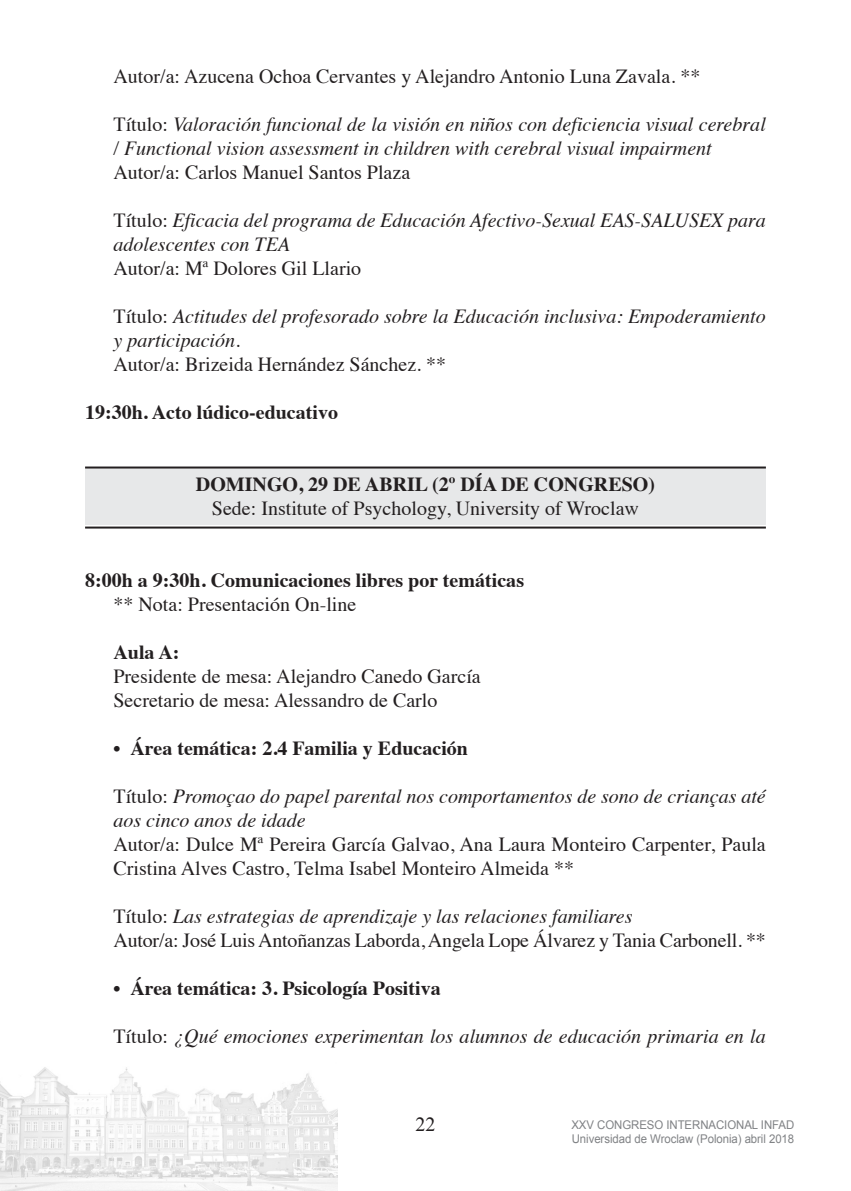
<style>
.page{position:relative;width:851px;height:1191px;background:#fff}
.page>*{position:absolute;margin:0;border:0;box-sizing:border-box;transform-origin:0 0}
.t1{font:20px/24px "Times";color:#231f20}
.t2{font:italic 20px/24px "Times";color:#231f20}
.t3{font:700 20px "Times";color:#231f20}
.t4{font:20px "Times New Roman";color:#231f20}
.t5{font:12px/14.4px "Arial";letter-spacing:-.005em;color:#808285;scale:.95 1}
.s1{font-style:normal}
.s2{font-style:italic}
</style>
<div class="page">
<div style="left:85px;top:467px;width:680px;height:58px;background:#e7e8e9"></div>
<img style="left:0;top:1067px;width:337px;height:124px">
<hr style="left:85px;top:466px;width:680px;height:2px;background:#231f20">
<hr style="left:85px;top:526px;width:680px;height:2px;background:#231f20">
<p class="t1" style="left:113px;top:66px;width:588px">Autor/a: Azucena Ochoa Cervantes y Alejandro Antonio Luna Zavala. **</p>
<p class="t2" style="left:113px;top:114px;width:653px"><span class="s1">Título:</span> Valoración funcional de la visión en niños con deficiencia visual cerebral / Functional vision assessment in children with cerebral visual impairment</p>
<p class="t1" style="left:113px;top:162px;width:298px">Autor/a: Carlos Manuel Santos Plaza</p>
<p class="t2" style="left:113px;top:210px;width:653px"><span class="s1">Título:</span> Eficacia del programa de Educación Afectivo-Sexual EAS-SALUSEX para adolescentes con TEA</p>
<p class="t1" style="left:113px;top:258px;width:249px">Autor/a: Mª Dolores Gil Llario</p>
<p class="t2" style="left:113px;top:306px;width:653px"><span class="s1">Título:</span> Actitudes del profesorado sobre la Educación inclusiva: Empoderamiento y participación.</p>
<p class="t1" style="left:113px;top:354px;width:334px">Autor/a: Brizeida Hernández Sánchez. **</p>
<p class="t3" style="left:85px;top:404px;width:254px">19:30h. Acto lúdico-educativo</p>
<p class="t3" style="left:196px;top:476px;width:460px">DOMINGO, 29 DE ABRIL (2º DÍA DE CONGRESO)</p>
<p class="t1" style="left:212px;top:498px;width:428px">Sede: Institute of Psychology, University of Wroclaw</p>
<p class="t3" style="left:85px;top:572px;width:440px">8:00h a 9:30h. Comunicaciones libres por temáticas</p>
<p class="t1" style="left:113px;top:594px;width:244px">** Nota: Presentación On-line</p>
<p class="t3" style="left:113px;top:644px;width:68px">Aula A:</p>
<p class="t1" style="left:113px;top:666px;width:369px">Presidente de mesa: Alejandro Canedo García<br>Secretario de mesa: Alessandro de Carlo</p>
<p class="t3" style="left:113px;top:740px;width:356px">• Área temática: 2.4 Familia y Educación</p>
<p class="t2" style="left:113px;top:786px;width:653px"><span class="s1">Título:</span> Promoçao do papel parental nos comportamentos de sono de crianças até aos cinco anos de idade</p>
<p class="t1" style="left:113px;top:834px;width:653px">Autor/a: Dulce Mª Pereira García Galvao, Ana Laura Monteiro Carpenter, Paula<br>Cristina Alves Castro, Telma Isabel Monteiro Almeida **</p>
<p class="t1" style="left:113px;top:906px;width:653px">Título: <span class="s2">Las estrategias de aprendizaje y las relaciones familiares<br></span>Autor/a: José LuisAntoñanzas Laborda,Angela Lope Álvarez y Tania Carbonell. **</p>
<p class="t3" style="left:113px;top:980px;width:329px">• Área temática: 3. Psicología Positiva</p>
<p class="t2" style="left:113px;top:1026px;width:653px"><span class="s1">Título:</span> ¿Qué emociones experimentan los alumnos de educación primaria en la</p>
<p class="t4" style="left:415px;top:1113px;width:21px">22</p>
<p class="t5" style="left:571px;top:1117px;width:236px">XXV CONGRESO INTERNACIONAL INFAD<br>Universidad de Wroclaw (Polonia) abril 2018</p>
</div>
